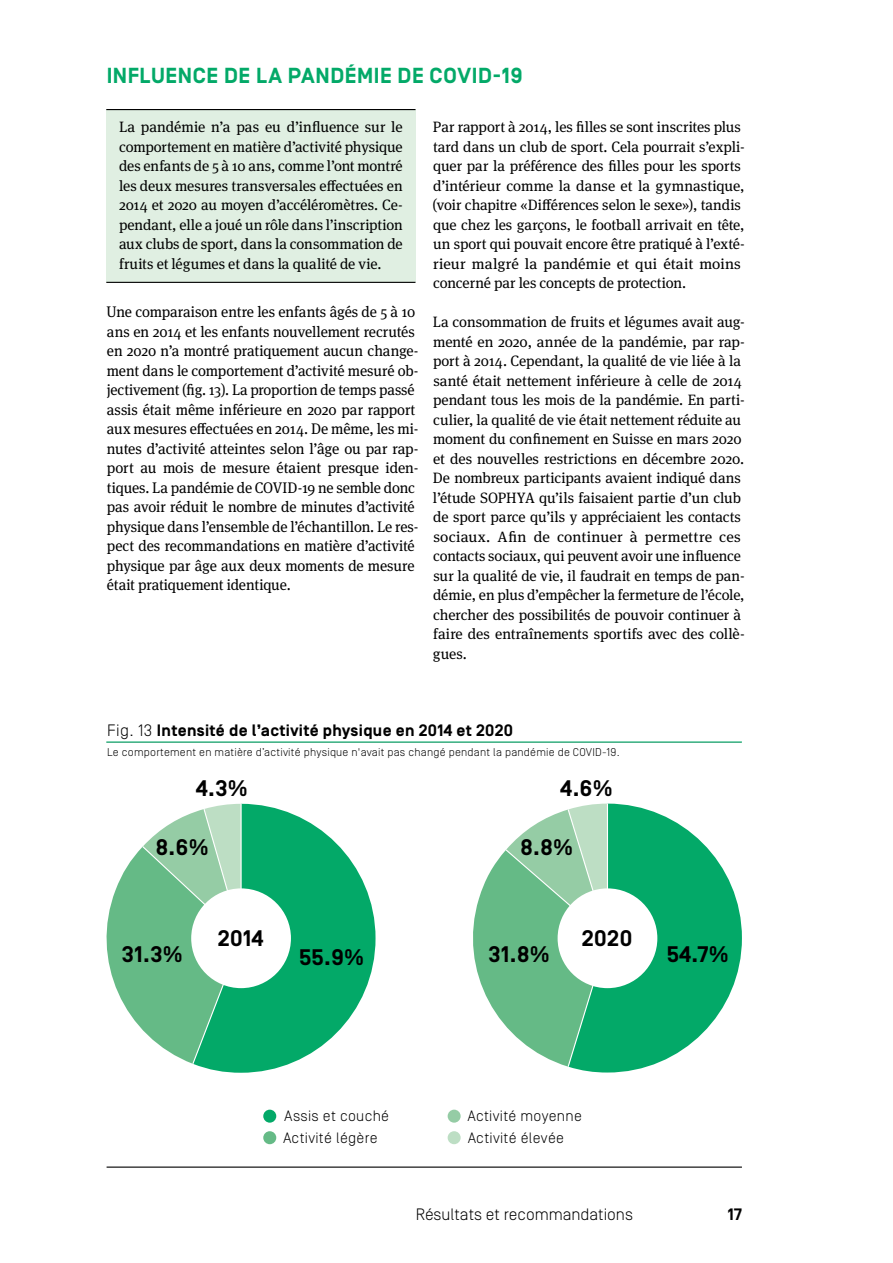
<style>
.page{position:relative;width:893px;height:1263px;background:#fff}
.page>*{position:absolute;margin:0;border:0;box-sizing:border-box;transform-origin:0 0}
.t1{font:700 22.5px "Simplon Norm";letter-spacing:.02em;color:#000}
.t2{font:700 21.75px "Simplon Norm";letter-spacing:.025em;color:#03a968}
.t3{font:700 16.5px "Simplon Norm";letter-spacing:.02em;color:#000}
.t4{font:300 16.5px "Simplon Norm";color:#000}
.t5{font:15.3px/19.5px "Meta Serif OT";letter-spacing:-.01em;color:#000}
.t6{font:15px/19.5px "Meta Serif OT";letter-spacing:-.005em;color:#000}
.t7{font:300 15px "Simplon Norm";letter-spacing:.02em;color:#000}
.t8{font:300 11.25px "Simplon Norm";letter-spacing:.02em;color:#000}
.s1{font-weight:300}
</style>
<div class="page">
<div style="left:106px;top:110px;width:309px;height:172px;background:#e0efe2"></div>
<hr style="left:106px;top:282px;width:309px;height:1px;background:#000">
<hr style="left:106px;top:109px;width:309px;height:1px;background:#000">
<hr style="left:107px;top:1166px;width:635px;height:2px;background:#000">
<svg style="left:196px;top:804px;width:180px;height:269px;fill:#03a968"></svg>
<svg style="left:573px;top:804px;width:169px;height:268px;fill:#03a968"></svg>
<div style="left:191px;top:888px;width:100px;height:100px;background:#fff;border-radius:50%"></div>
<div style="left:558px;top:888px;width:99px;height:100px;background:#fff;border-radius:50%"></div>
<div style="left:448px;top:1131px;width:13px;height:13px;background:#bddec4;border-radius:50%"></div>
<div style="left:448px;top:1110px;width:13px;height:13px;background:#95cca5;border-radius:50%"></div>
<div style="left:263px;top:1131px;width:13px;height:13px;background:#65ba86;border-radius:50%"></div>
<div style="left:263px;top:1110px;width:13px;height:13px;background:#03a968;border-radius:50%"></div>
<svg style="left:106px;top:803px;width:137px;height:262px"></svg>
<svg style="left:473px;top:803px;width:137px;height:265px"></svg>
<hr style="left:106px;top:741px;width:636px;height:2px;background:#03a968">
<h2 class="t2" style="left:107px;top:64px;width:417px">INFLUENCE DE LA PANDÉMIE DE COVID-19</h2>
<p class="t6" style="left:119px;top:117px;width:285px;text-align:justify">La pandémie n’a pas eu d’influence sur le comportement en matière d’activité physique des enfants de 5 à 10 ans, comme l’ont montré les deux mesures transversales effectuées en 2014 et 2020 au moyen d’accéléromètres. Ce&shy;pendant, elle a joué un rôle dans l’inscription aux clubs de sport, dans la consommation de fruits et légumes et dans la qualité de vie.</p>
<p class="t5" style="left:107px;top:303px;width:313px">Une comparaison entre les enfants âgés de 5 à 10 ans en 2014 et les enfants nouvellement recrutés en 2020 n’a montré pratiquement aucun change&shy;ment dans le comportement d’activité mesuré ob&shy;jectivement (fig. 13). La proportion de temps passé assis était même inférieure en 2020 par rapport aux mesures effectuées en 2014. De même, les mi&shy;nutes d’activité atteintes selon l’âge ou par rap&shy;port au mois de mesure étaient presque iden&shy;tiques. La pandémie de COVID-19 ne semble donc pas avoir réduit le nombre de minutes d’activité physique dans l’ensemble de l’échantillon. Le res&shy;pect des recommandations en matière d’activité physique par âge aux deux moments de mesure était pratiquement identique.</p>
<p class="t6" style="left:433px;top:117px;width:314px">Par rapport à 2014, les filles se sont inscrites plus tard dans un club de sport. Cela pourrait s’expli&shy;quer par la préférence des filles pour les sports d’intérieur comme la danse et la gymnastique, (voir chapitre «Différences selon le sexe»), tandis que chez les garçons, le football arrivait en tête, un sport qui pouvait encore être pratiqué à l’exté&shy;rieur malgré la pandémie et qui était moins concerné par les concepts de protection.</p>
<p class="t6" style="left:433px;top:312px;width:313px">La consommation de fruits et légumes avait aug&shy;menté en 2020, année de la pandémie, par rap&shy;port à 2014. Cependant, la qualité de vie liée à la santé était nettement inférieure à celle de 2014 pendant tous les mois de la pandémie. En parti&shy;culier, la qualité de vie était nettement réduite au moment du confinement en Suisse en mars 2020 et des nouvelles restrictions en décembre 2020.<br>De nombreux participants avaient indiqué dans l’étude SOPHYA qu’ils faisaient partie d’un club de sport parce qu’ils y appréciaient les contacts sociaux. Afin de continuer à permettre ces contacts sociaux, qui peuvent avoir une influence sur la qualité de vie, il faudrait en temps de pan&shy;démie, en plus d’empêcher la fermeture de l’école, chercher des possibilités de pouvoir continuer à faire des entraînements sportifs avec des collè&shy;gues.</p>
<p class="t3" style="left:107px;top:722px;width:407px"><span class="s1">Fig. 13</span> Intensité de l’activité physique en 2014 et 2020</p>
<p class="t8" style="left:107px;top:746px;width:514px">Le comportement en matière d’activité physique n'avait pas changé pendant la pandémie de COVID-19.</p>
<h1 class="t1" style="left:196px;top:776px;width:53px">4.3%</h1>
<h1 class="t1" style="left:156px;top:835px;width:54px">8.6%</h1>
<h1 class="t1" style="left:561px;top:776px;width:54px">4.6%</h1>
<h1 class="t1" style="left:520px;top:835px;width:54px">8.8%</h1>
<h1 class="t1" style="left:218px;top:926px;width:47px">2014</h1>
<h1 class="t1" style="left:582px;top:926px;width:52px">2020</h1>
<h1 class="t1" style="left:122px;top:942px;width:62px">31.3%</h1>
<h1 class="t1" style="left:299px;top:945px;width:67px">55.9%</h1>
<h1 class="t1" style="left:489px;top:942px;width:63px">31.8%</h1>
<h1 class="t1" style="left:667px;top:942px;width:63px">54.7%</h1>
<p class="t7" style="left:284px;top:1108px;width:106px">Assis et couché</p>
<p class="t7" style="left:467px;top:1108px;width:116px">Activité moyenne</p>
<p class="t7" style="left:283px;top:1129px;width:96px">Activité légère</p>
<p class="t7" style="left:468px;top:1129px;width:98px">Activité élevée</p>
<p class="t4" style="left:416px;top:1206px;width:219px">Résultats et recommandations</p>
<p class="t3" style="left:728px;top:1206px;width:15px">17</p>
</div>
